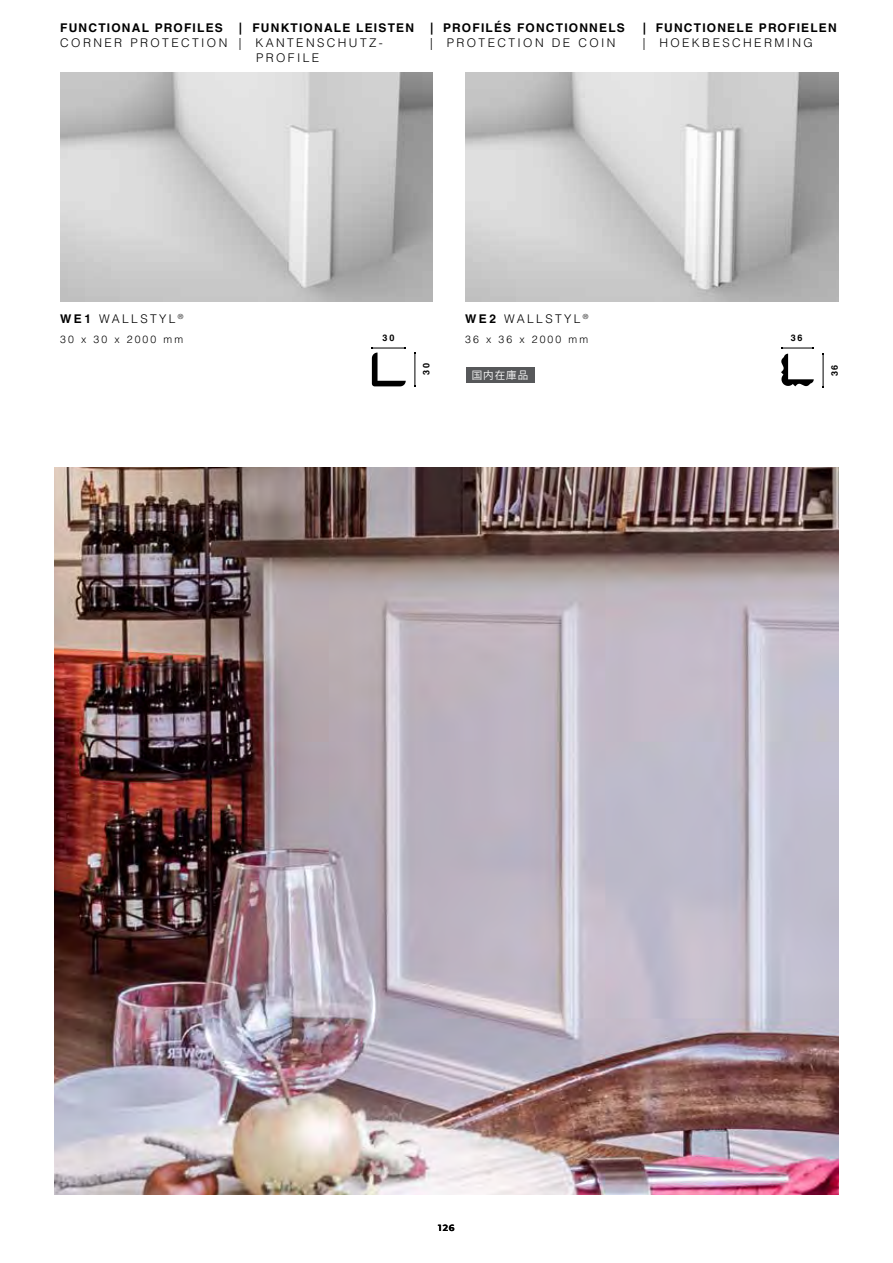
<style>
.page{position:relative;width:893px;height:1263px;background:#fff}
.page>*{position:absolute;margin:0;border:0;box-sizing:border-box;transform-origin:0 0}
.t1{font:300 12px/14.4px "Helvetica LT Pro";letter-spacing:.2em;color:#000}
.t2{font:700 12px "Helvetica LT Pro";letter-spacing:.1em;color:#000}
.t3{font:300 10.5px "Helvetica LT Pro";letter-spacing:.2em;color:#000}
.t4{font:10.5px "Koz Go Pr 6 N";letter-spacing:.1em;color:#fff}
.t5{font:700 9px "Helvetica LT Pro";letter-spacing:.2em;color:#000}
.t6{font:700 9px "Montserrat";color:#000}
.s1{font-weight:700}
</style>
<div class="page">
<hr style="left:415px;top:353px;width:1px;height:32px;background:#000">
<hr style="left:823px;top:354px;width:1px;height:33px;background:#000">
<svg style="left:781px;top:347px;width:33px;height:39px"></svg>
<svg style="left:372px;top:347px;width:34px;height:39px"></svg>
<img style="left:61px;top:72px;width:372px;height:229px">
<img style="left:466px;top:72px;width:372px;height:229px">
<img style="left:54px;top:467px;width:784px;height:728px">
<div style="left:466px;top:367px;width:68px;height:15px;background:#57585a"></div>
<p class="t2" style="left:60px;top:20px;width:164px">FUNCTIONAL PROFILES</p>
<p class="t2" style="left:239px;top:20px;width:177px">| FUNKTIONALE LEISTEN</p>
<p class="t2" style="left:430px;top:20px;width:196px">| PROFILÉS FONCTIONNELS</p>
<p class="t2" style="left:643px;top:20px;width:196px">| FUNCTIONELE PROFIELEN</p>
<p class="t1" style="left:256px;top:36px;width:128px;text-indent:-196px">CORNER PROTECTION | KANTENSCHUTZ-<br>PROFILE</p>
<p class="t1" style="left:430px;top:36px;width:187px">| PROTECTION DE COIN</p>
<p class="t1" style="left:643px;top:36px;width:172px">| HOEKBESCHERMING</p>
<p class="t1" style="left:60px;top:311px;width:125px"><span class="s1">WE1</span> WALLSTYL <sup>®</sup></p>
<p class="t3" style="left:60px;top:333px;width:124px">30 x 30 x 2000 mm</p>
<p class="t1" style="left:465px;top:311px;width:125px"><span class="s1">WE2</span> WALLSTYL <sup>®</sup></p>
<p class="t3" style="left:465px;top:333px;width:124px">36 x 36 x 2000 mm</p>
<p class="t5" style="left:383px;top:332px;width:13px">30</p>
<p class="t5" style="left:791px;top:332px;width:13px">36</p>
<p class="t5" style="left:421px;top:375px;width:13px;rotate:-90deg">30</p>
<p class="t5" style="left:829px;top:376px;width:13px;rotate:-90deg">36</p>
<p class="t4" style="left:472px;top:369px;width:58px">国内在庫品</p>
<p class="t6" style="left:438px;top:1221px;width:18px">126</p>
</div>
